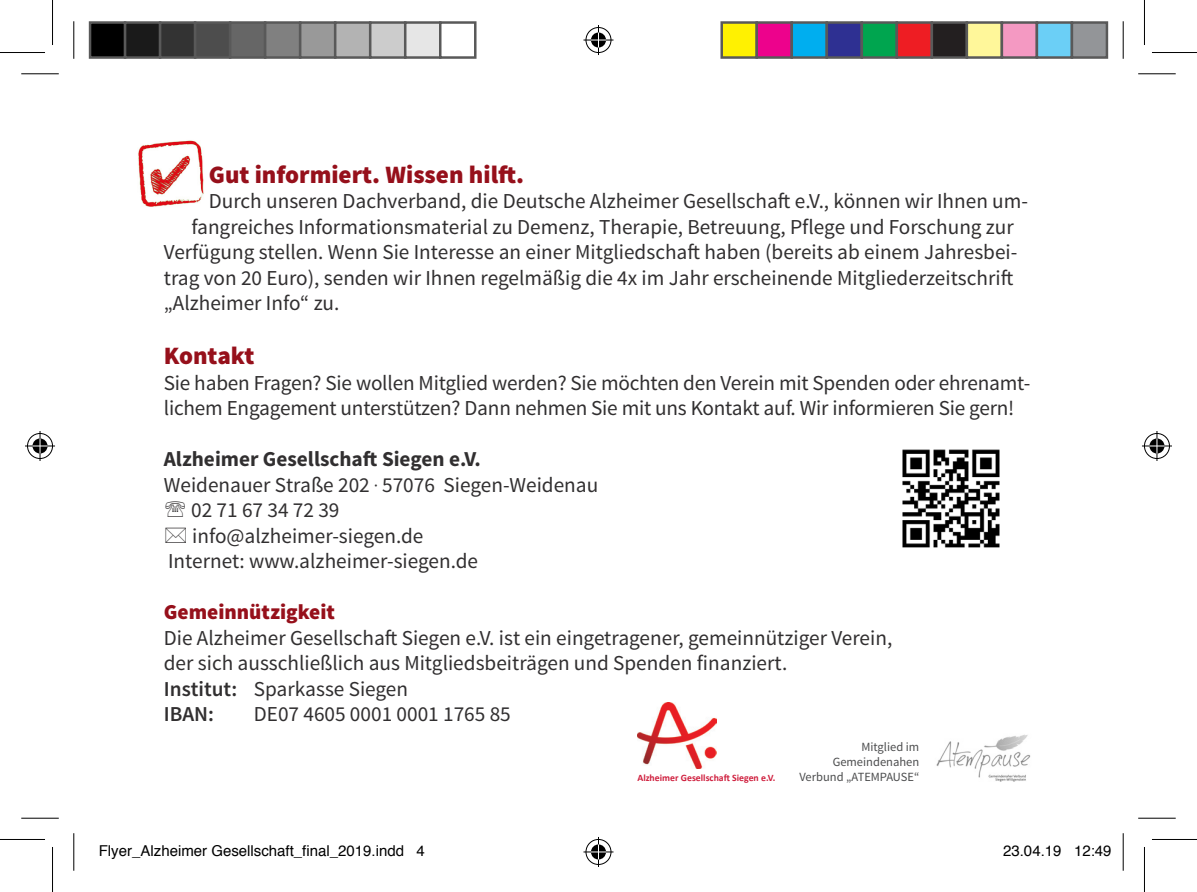
<style>
.page{position:relative;width:1197px;height:892px;background:#fff}
.page>*{position:absolute;margin:0;border:0;box-sizing:border-box;transform-origin:0 0}
.Absatzformat_1{font:900 25px "Source Sans Pro";color:#96101b}
.t1{font:21.25px/25.5px "Source Sans Pro";color:#312f30}
.t2{font:700 21.25px "Source Sans Pro";color:#312f30}
.Absatzformat_1-2{font:900 21.25px "Source Sans Pro";color:#96101b}
.t3{font:600 21.25px "Source Sans Pro";color:#312f30}
.t4{font:15px "Helvetica";color:#000}
.t5{font:12.5px "Source Sans Pro";color:#4b4c4d}
.t6{font:700 9.75px "Calibri";color:#cf1e3d}
.s1{font-weight:600}
</style>
<div class="page">
<img style="left:138px;top:140px;width:66px;height:67px">
<img style="left:637px;top:703px;width:79px;height:65px">
<img style="left:936px;top:734px;width:95px;height:48px">
<img style="left:902px;top:449px;width:98px;height:99px">
<hr style="left:21px;top:73px;width:38px;height:1px;background:#000">
<hr style="left:1138px;top:73px;width:37px;height:1px;background:#000">
<hr style="left:21px;top:817px;width:38px;height:1px;background:#000">
<hr style="left:1138px;top:817px;width:37px;height:1px;background:#000">
<hr style="left:73px;top:21px;width:1px;height:38px;background:#000">
<hr style="left:73px;top:833px;width:1px;height:37px;background:#000">
<hr style="left:1122px;top:21px;width:1px;height:38px;background:#000">
<hr style="left:1122px;top:833px;width:1px;height:37px;background:#000">
<hr style="left:0;top:52px;width:45px;height:1px;background:#000">
<hr style="left:1151px;top:52px;width:45px;height:1px;background:#000">
<hr style="left:0;top:839px;width:45px;height:1px;background:#000">
<hr style="left:1151px;top:839px;width:45px;height:1px;background:#000">
<hr style="left:52px;top:0;width:1px;height:45px;background:#000">
<hr style="left:52px;top:847px;width:1px;height:45px;background:#000">
<hr style="left:1143px;top:0;width:1px;height:45px;background:#000">
<hr style="left:1143px;top:847px;width:1px;height:45px;background:#000">
<div style="left:584px;top:26px;width:28px;height:28px;border:3px solid #fff;border-radius:50%"></div>
<svg style="left:583px;top:38px;width:30px;height:4px"></svg>
<hr style="left:597px;top:25px;width:3px;height:30px;background:#fff">
<div style="left:589px;top:31px;width:18px;height:18px;border:3px solid #fff;border-radius:50%"></div>
<div style="left:585px;top:27px;width:26px;height:26px;border:1px solid #000;border-radius:50%"></div>
<hr style="left:583px;top:40px;width:30px;height:1px;background:#000">
<hr style="left:598px;top:25px;width:1px;height:30px;background:#000">
<svg style="left:591px;top:33px;width:15px;height:15px"></svg>
<div style="left:584px;top:838px;width:28px;height:28px;border:3px solid #fff;border-radius:50%"></div>
<hr style="left:583px;top:850px;width:30px;height:3px;background:#fff">
<hr style="left:597px;top:837px;width:3px;height:30px;background:#fff">
<div style="left:589px;top:843px;width:18px;height:18px;border:3px solid #fff;border-radius:50%"></div>
<div style="left:585px;top:839px;width:26px;height:25px;border:1px solid #000;border-radius:50%"></div>
<hr style="left:583px;top:851px;width:30px;height:1px;background:#000">
<hr style="left:598px;top:837px;width:1px;height:30px;background:#000">
<svg style="left:591px;top:844px;width:15px;height:15px"></svg>
<div style="left:26px;top:432px;width:28px;height:28px;border:3px solid #fff;border-radius:50%"></div>
<hr style="left:25px;top:444px;width:30px;height:3px;background:#fff">
<svg style="left:38px;top:431px;width:4px;height:30px"></svg>
<div style="left:31px;top:437px;width:18px;height:18px;border:3px solid #fff;border-radius:50%"></div>
<div style="left:27px;top:433px;width:26px;height:26px;border:1px solid #000;border-radius:50%"></div>
<hr style="left:25px;top:445px;width:30px;height:1px;background:#000">
<hr style="left:40px;top:431px;width:1px;height:30px;background:#000">
<svg style="left:33px;top:438px;width:15px;height:15px"></svg>
<div style="left:1142px;top:432px;width:28px;height:28px;border:3px solid #fff;border-radius:50%"></div>
<hr style="left:1141px;top:444px;width:30px;height:3px;background:#fff">
<hr style="left:1155px;top:431px;width:3px;height:30px;background:#fff">
<div style="left:1147px;top:437px;width:18px;height:18px;border:3px solid #fff;border-radius:50%"></div>
<div style="left:1144px;top:433px;width:25px;height:26px;border:1px solid #000;border-radius:50%"></div>
<hr style="left:1141px;top:445px;width:30px;height:1px;background:#000">
<hr style="left:1156px;top:431px;width:1px;height:30px;background:#000">
<svg style="left:1149px;top:438px;width:15px;height:15px"></svg>
<div style="left:90px;top:23px;width:35px;height:35px;background:#000"></div>
<div style="left:89px;top:21px;width:37px;height:38px;border:2px solid #595959"></div>
<div style="left:125px;top:23px;width:35px;height:35px;background:#1a1a1a"></div>
<div style="left:124px;top:21px;width:37px;height:38px;border:2px solid #595959"></div>
<div style="left:160px;top:23px;width:35px;height:35px;background:#333"></div>
<div style="left:159px;top:21px;width:37px;height:38px;border:2px solid #595959"></div>
<div style="left:195px;top:23px;width:35px;height:35px;background:#4d4d4d"></div>
<div style="left:194px;top:21px;width:37px;height:38px;border:2px solid #595959"></div>
<div style="left:230px;top:23px;width:35px;height:35px;background:#666"></div>
<div style="left:229px;top:21px;width:37px;height:38px;border:2px solid #595959"></div>
<div style="left:265px;top:23px;width:35px;height:35px;background:#808080"></div>
<div style="left:264px;top:21px;width:37px;height:38px;border:2px solid #595959"></div>
<div style="left:300px;top:23px;width:35px;height:35px;background:#999"></div>
<div style="left:299px;top:21px;width:37px;height:38px;border:2px solid #595959"></div>
<div style="left:335px;top:23px;width:35px;height:35px;background:#b3b3b3"></div>
<div style="left:334px;top:21px;width:37px;height:38px;border:2px solid #595959"></div>
<div style="left:370px;top:23px;width:35px;height:35px;background:#ccc"></div>
<div style="left:369px;top:21px;width:37px;height:38px;border:2px solid #595959"></div>
<div style="left:405px;top:23px;width:35px;height:35px;background:#e6e6e6"></div>
<div style="left:404px;top:21px;width:37px;height:38px;border:2px solid #595959"></div>
<div style="left:439px;top:21px;width:37px;height:38px;border:2px solid #595959"></div>
<div style="left:721px;top:23px;width:35px;height:35px;background:#fff101"></div>
<div style="left:720px;top:21px;width:38px;height:38px;border:2px solid #595959"></div>
<div style="left:756px;top:23px;width:35px;height:35px;background:#ed028c"></div>
<div style="left:755px;top:21px;width:38px;height:38px;border:2px solid #595959"></div>
<div style="left:791px;top:23px;width:35px;height:35px;background:#00aeef"></div>
<div style="left:790px;top:21px;width:38px;height:38px;border:2px solid #595959"></div>
<div style="left:826px;top:23px;width:35px;height:35px;background:#2e3092"></div>
<div style="left:825px;top:21px;width:38px;height:38px;border:2px solid #595959"></div>
<div style="left:861px;top:23px;width:35px;height:35px;background:#00a54f"></div>
<div style="left:860px;top:21px;width:38px;height:38px;border:2px solid #595959"></div>
<div style="left:896px;top:23px;width:35px;height:35px;background:#ee1d23"></div>
<div style="left:895px;top:21px;width:38px;height:38px;border:2px solid #595959"></div>
<div style="left:931px;top:23px;width:35px;height:35px;background:#231f20"></div>
<div style="left:930px;top:21px;width:38px;height:38px;border:2px solid #595959"></div>
<div style="left:966px;top:23px;width:35px;height:35px;background:#fff79a"></div>
<div style="left:965px;top:21px;width:38px;height:38px;border:2px solid #595959"></div>
<div style="left:1001px;top:23px;width:35px;height:35px;background:#f499c2"></div>
<div style="left:1000px;top:21px;width:38px;height:38px;border:2px solid #595959"></div>
<div style="left:1036px;top:23px;width:35px;height:35px;background:#6bcff6"></div>
<div style="left:1035px;top:21px;width:38px;height:38px;border:2px solid #595959"></div>
<div style="left:1071px;top:23px;width:35px;height:35px;background:#939598"></div>
<div style="left:1070px;top:21px;width:38px;height:38px;border:2px solid #595959"></div>
<p class="Absatzformat_1" style="left:209px;top:158px;width:317px">Gut informiert. Wissen hilft.</p>
<p class="t1" style="left:209px;top:189px;width:820px">Durch unseren Dachverband, die Deutsche Alzheimer Gesellschaft e.V., können wir Ihnen um-</p>
<p class="t1" style="left:191px;top:214px;width:823px">fangreiches Informationsmaterial zu Demenz, Therapie, Betreuung, Pflege und Forschung zur</p>
<p class="t1" style="left:164px;top:240px;width:855px">Verfügung stellen. Wenn Sie Interesse an einer Mitgliedschaft haben (bereits ab einem Jahresbei-</p>
<p class="t1" style="left:164px;top:265px;width:850px">trag von 20 Euro), senden wir Ihnen regelmäßig die 4x im Jahr erscheinende Mitgliederzeitschrift</p>
<p class="t1" style="left:164px;top:291px;width:177px">„Alzheimer Info“ zu.</p>
<p class="Absatzformat_1" style="left:164px;top:339px;width:92px">Kontakt</p>
<p class="t1" style="left:164px;top:370px;width:868px">Sie haben Fragen? Sie wollen Mitglied werden? Sie möchten den Verein mit Spenden oder ehrenamt&shy;lichem Engagement unterstützen? Dann nehmen Sie mit uns Kontakt auf. Wir informieren Sie gern!</p>
<p class="t2" style="left:164px;top:445px;width:319px">Alzheimer Gesellschaft Siegen e.V.</p>
<p class="t1" style="left:164px;top:472px;width:436px">Weidenauer Straße 202 . 57076 Siegen-Weidenau</p>
<p class="t1" style="left:191px;top:498px;width:150px">02 71 67 34 72 39</p>
<p class="t1" style="left:192px;top:523px;width:233px">info@alzheimer-siegen.de</p>
<p class="t1" style="left:168px;top:549px;width:311px">Internet: www.alzheimer-siegen.de</p>
<p class="Absatzformat_1-2" style="left:164px;top:598px;width:173px">Gemeinnützigkeit</p>
<p class="t1" style="left:164px;top:625px;width:730px">Die Alzheimer Gesellschaft Siegen e.V. ist ein eingetragener, gemeinnütziger Verein,</p>
<p class="t1" style="left:164px;top:651px;width:625px">der sich ausschließlich aus Mitgliedsbeiträgen und Spenden finanziert.</p>
<p class="t1" style="left:164px;top:676px;width:246px"><span class="s1">Institut:</span> Sparkasse Siegen</p>
<p class="t3" style="left:164px;top:701px;width:52px">IBAN:</p>
<p class="t1" style="left:254px;top:702px;width:258px">DE07 4605 0001 0001 1765 85</p>
<p class="t6" style="left:637px;top:772px;width:139px">Alzheimer Gesellschaft Siegen e.V.</p>
<p class="t5" style="left:861px;top:739px;width:59px">Mitglied im</p>
<p class="t5" style="left:832px;top:754px;width:88px">Gemeindenahen</p>
<p class="t5" style="left:799px;top:769px;width:121px">Verbund „ATEMPAUSE“</p>
<p class="t4" style="left:99px;top:839px;width:327px">Flyer_Alzheimer Gesellschaft_final_2019.indd 4</p>
<p class="t4" style="left:1003px;top:839px;width:110px">23.04.19 12:49</p>
</div>
